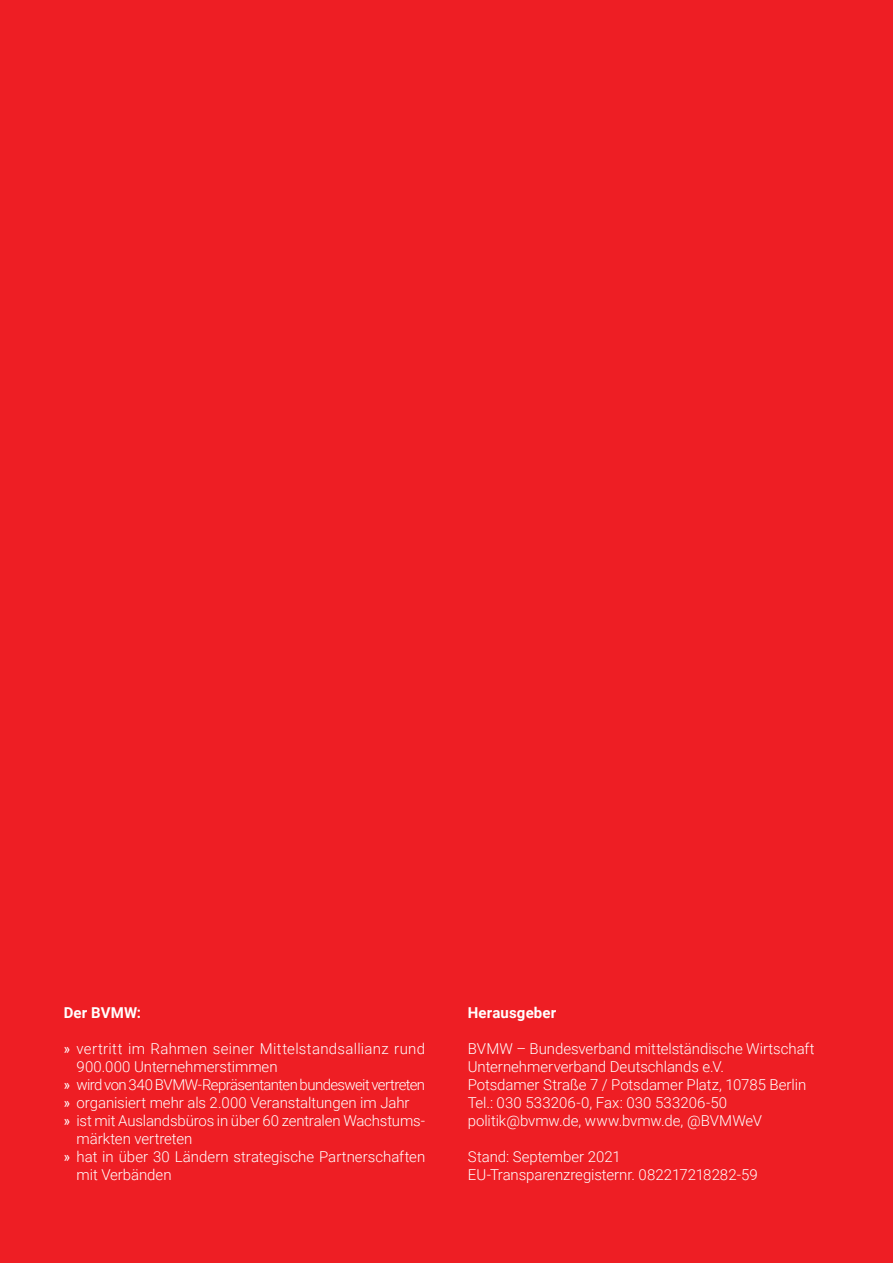
<style>
.page{position:relative;width:893px;height:1263px;background:#ee1e24}
.page>*{position:absolute;margin:0;border:0;box-sizing:border-box;transform-origin:0 0}
.t1{font:300 15px/18px "Roboto";letter-spacing:-.005em;color:#fff}
.t2{font:300 15px "Roboto";letter-spacing:-.04em;color:#fff}
.t3{font:300 15px "Roboto";letter-spacing:.025em;color:#fff}
.t4{font:700 15px "Roboto";letter-spacing:.01em;color:#fff}
.s1{font-family:"Roboto Condensed";font-weight:400}
</style>
<div class="page">
<p class="t4" style="left:64px;top:1002px;width:79px">Der BVMW:</p>
<p class="t3" style="left:64px;top:1038px;width:363px"><span class="s1">»</span> vertritt im Rahmen seiner Mittelstandsallianz rund</p>
<p class="t1" style="left:77px;top:1057px;width:203px">900.000 Unternehmerstimmen</p>
<p class="t2" style="left:64px;top:1074px;width:363px"><span class="s1">»</span> wird von 340 BVMW-Repräsentanten bundesweit vertreten</p>
<p class="t1" style="left:64px;top:1093px;width:347px"><span class="s1">»</span> organisiert mehr als 2.000 Veranstaltungen im Jahr</p>
<p class="t1" style="left:64px;top:1111px;width:363px"><span class="s1">»</span> ist mit Auslandsbüros in über 60 zentralen Wachstums-</p>
<p class="t1" style="left:77px;top:1129px;width:117px">märkten vertreten</p>
<p class="t1" style="left:64px;top:1147px;width:363px"><span class="s1">»</span> hat in über 30 Ländern strategische Partnerschaften</p>
<p class="t1" style="left:77px;top:1165px;width:97px">mit Verbänden</p>
<p class="t4" style="left:468px;top:1002px;width:90px">Herausgeber</p>
<p class="t1" style="left:468px;top:1039px;width:348px">BVMW – Bundesverband mittelständische Wirtschaft Unternehmerverband Deutschlands e.V.<br>Potsdamer Straße 7 / Potsdamer Platz, 10785 Berlin Tel.: 030 533206-0, Fax: 030 533206-50 politik@bvmw.de, www.bvmw.de, @BVMWeV</p>
<p class="t1" style="left:468px;top:1147px;width:291px">Stand: September 2021<br>EU-Transparenzregisternr. 082217218282-59</p>
</div>
